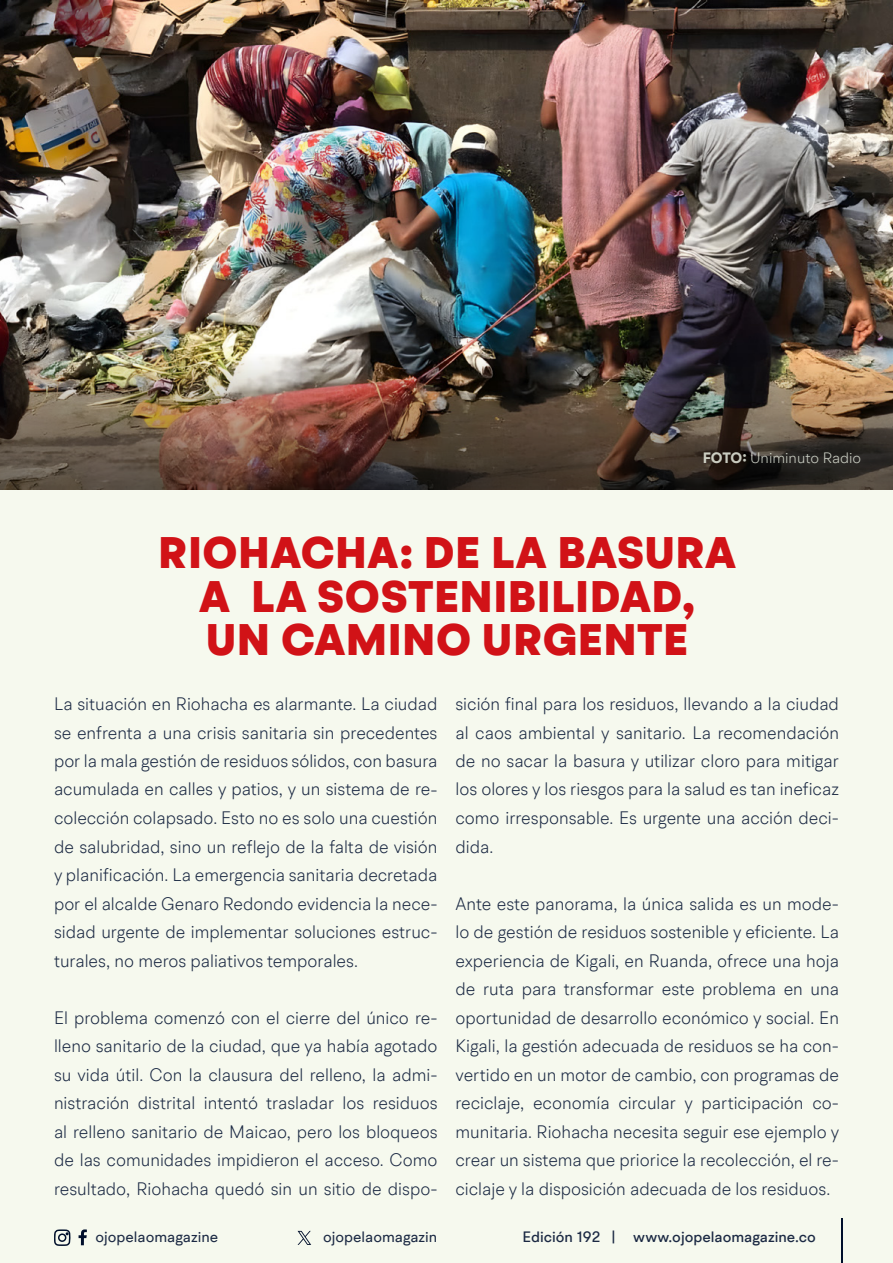
<style>
.page{position:relative;width:893px;height:1263px;background:#f6f9ee}
.page>*{position:absolute;margin:0;border:0;box-sizing:border-box;transform-origin:0 0}
.t1{font:900 45px/43.5px "BR Hendrix";letter-spacing:.01em;color:#d11217;text-align:center}
.t2{font:300 18px/28.5px "BR Hendrix";color:#1b2943;text-align:justify;scale:.96 1}
.t3{font:500 15px "BR Hendrix";color:#1b2943}
.t4{font:15px "BR Hendrix";color:#1b2943}
.t5{font:300 15px "BR Hendrix";color:#f5faed}
.s1{font-weight:700}
</style>
<div class="page">
<svg style="left:79px;top:1229px;width:8px;height:16px"></svg>
<svg style="left:54px;top:1229px;width:17px;height:17px"></svg>
<hr style="left:841px;top:1219px;width:1px;height:44px;background:#000f2b">
<svg style="left:298px;top:1231px;width:13px;height:14px"></svg>
<img style="left:0;top:0;width:893px;height:353px">
<img style="left:0;top:353px;width:893px;height:136px">
<p class="t5" style="left:703px;top:449px;width:160px"><span class="s1">FOTO:</span> Uniminuto Radio</p>
<h1 class="t1" style="left:158px;top:532px;width:579px">RIOHACHA: DE LA BASURA<br>A LA SOSTENIBILIDAD,<br>UN CAMINO URGENTE</h1>
<p class="t2" style="left:54px;top:689px;width:401px">La situación en Riohacha es alarmante. La ciudad se enfrenta a una crisis sanitaria sin precedentes por la mala gestión de residuos sólidos, con basura acumulada en calles y patios, y un sistema de re&shy;colección colapsado. Esto no es solo una cuestión de salubridad, sino un reflejo de la falta de visión y planificación. La emergencia sanitaria decretada por el alcalde Genaro Redondo evidencia la nece&shy;sidad urgente de implementar soluciones estruc&shy;turales, no meros paliativos temporales.</p>
<p class="t2" style="left:54px;top:1003px;width:401px">El problema comenzó con el cierre del único re&shy;lleno sanitario de la ciudad, que ya había agotado su vida útil. Con la clausura del relleno, la admi&shy;nistración distrital intentó trasladar los residuos al relleno sanitario de Maicao, pero los bloqueos de las comunidades impidieron el acceso. Como resultado, Riohacha quedó sin un sitio de dispo-</p>
<p class="t2" style="left:455px;top:689px;width:401px">sición final para los residuos, llevando a la ciudad al caos ambiental y sanitario. La recomendación de no sacar la basura y utilizar cloro para mitigar los olores y los riesgos para la salud es tan ineficaz como irresponsable. Es urgente una acción deci&shy;dida.</p>
<p class="t2" style="left:455px;top:889px;width:401px">Ante este panorama, la única salida es un mode&shy;lo de gestión de residuos sostenible y eficiente. La experiencia de Kigali, en Ruanda, ofrece una hoja de ruta para transformar este problema en una oportunidad de desarrollo económico y social. En Kigali, la gestión adecuada de residuos se ha con&shy;vertido en un motor de cambio, con programas de reciclaje, economía circular y participación co&shy;munitaria. Riohacha necesita seguir ese ejemplo y crear un sistema que priorice la recolección, el re&shy;ciclaje y la disposición adecuada de los residuos.</p>
<p class="t4" style="left:96px;top:1227px;width:124px">ojopelaomagazine</p>
<p class="t4" style="left:323px;top:1227px;width:116px">ojopelaomagazin</p>
<p class="t3" style="left:523px;top:1227px;width:295px">Edición 192 | www.ojopelaomagazine.co</p>
</div>
